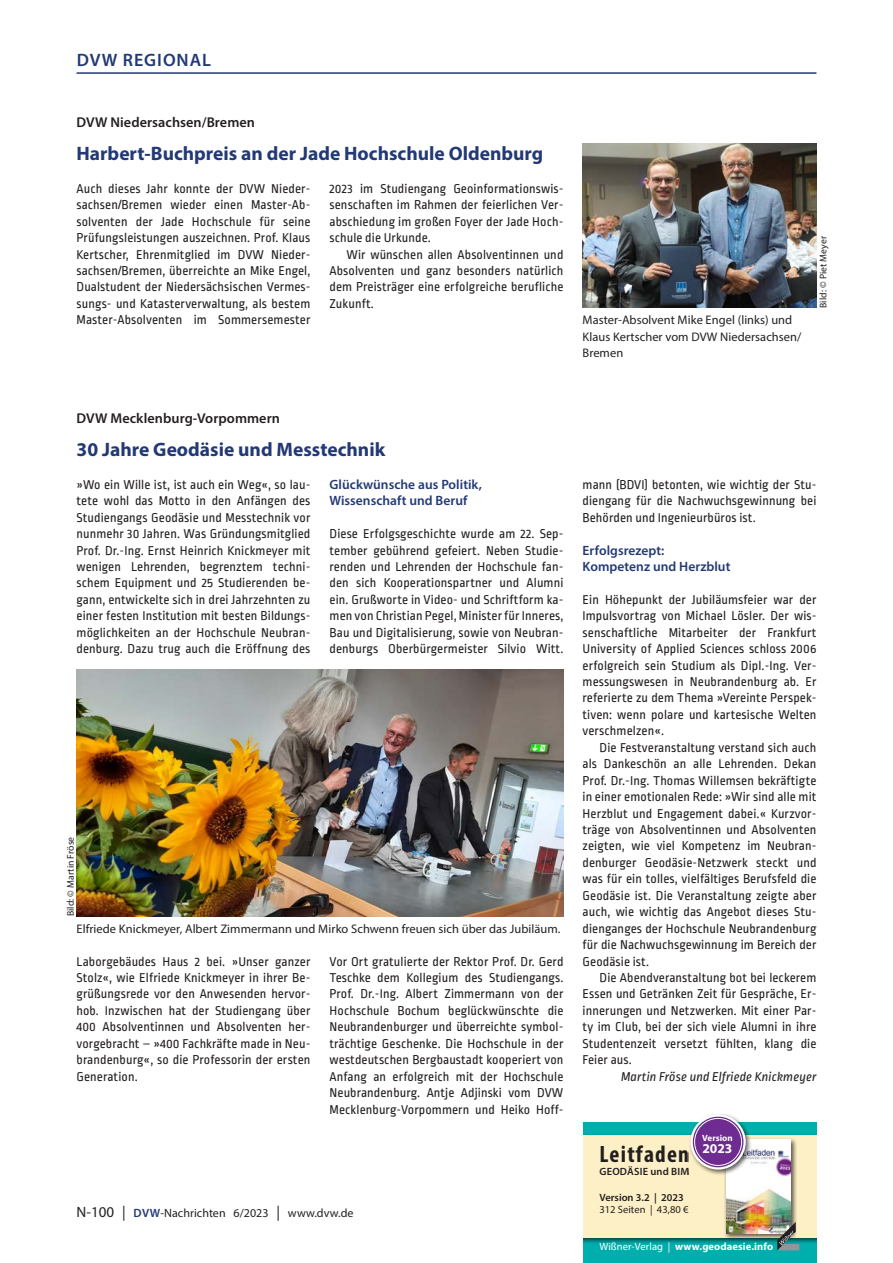
<style>
.page{position:relative;width:893px;height:1263px;background:#fff}
.page>*{position:absolute;margin:0;border:0;box-sizing:border-box;transform-origin:0 0}
.t1{font:700 condensed 23.7px "Myriad Pro";letter-spacing:.05em;color:#231f20}
._11_titel_1{font:700 19.5px "Myriad Pro";color:#223975}
.t2{font:600 18px "Myriad Pro";color:#223975}
._19_titel_rubrik{font:600 14.25px "Myriad Pro";letter-spacing:.005em;color:#231f20}
._01_normal_oEZ{font:13.5px/16.5px "Ropa Mix Pro";letter-spacing:.01em;color:#231f20;text-align:justify}
._01_normal{font:13.5px/16.5px "Ropa Mix Pro";letter-spacing:.01em;color:#231f20;text-align:justify}
._12_titel_2{font:600 13.5px/16.5px "Myriad Pro";letter-spacing:.005em;color:#223975}
._19_autor{font:italic 13.5px "Ropa Mix Pro";letter-spacing:.01em;color:#231f20}
.t3{font:700 13.5px "Myriad Pro";color:#fff}
._05_abb{font:12.45px/16.5px "Myriad Pro";letter-spacing:.005em;color:#231f20}
.t4{font:12px "Myriad Pro";letter-spacing:.005em;color:#231f20}
.t5{font:700 10.5px "Myriad Pro";letter-spacing:.01em;color:#fff}
.t6{font:10.5px/12.6px "Myriad Pro";color:#231f20}
.t7{font:600 10.5px "Myriad Pro";letter-spacing:.02em;color:#231f20}
._05_abb_copyright{font:9.75px "Myriad Pro";letter-spacing:.005em;color:#231f20}
.t8{font:700 9px "Myriad Pro";color:#fff}
.s1{font-size:15px}
.s2{font-weight:600;color:#223975}
.s3{font-weight:600}
.s4{font-weight:400}
</style>
<div class="page">
<img style="left:583px;top:143px;width:233px;height:165px">
<img style="left:77px;top:670px;width:486px;height:246px">
<div style="left:583px;top:1122px;width:233px;height:141px;background:#00afad"></div>
<div style="left:583px;top:1133px;width:233px;height:111px;background:#231f20;opacity:.75"></div>
<div style="left:583px;top:1135px;width:233px;height:102px;background:#fef0c6"></div>
<div style="left:723px;top:1137px;width:74px;height:103px;background:#231f20;opacity:.75"></div>
<img style="left:726px;top:1140px;width:65px;height:93px">
<svg style="left:777px;top:1222px;width:22px;height:28px"></svg>
<div style="left:688px;top:1114px;width:64px;height:62px;background:#231f20;opacity:.75"></div>
<div style="left:693px;top:1116px;width:50px;height:51px;background:#6e2c91;border-radius:50%"></div>
<div style="left:690px;top:1114px;width:56px;height:55px;border:2px solid #fff;border-radius:50%"></div>
<div style="left:694px;top:1118px;width:48px;height:48px;border:1px solid #fff;border-radius:50%"></div>
<hr style="left:77px;top:72px;width:739px;height:2px;background:#223975">
<h3 class="t2" style="left:77px;top:48px;width:80px">DVW r egional</h3>
<p class="_19_titel_rubrik" style="left:77px;top:113px;width:180px">DVW Niedersachsen/Bremen</p>
<p class="_11_titel_1" style="left:77px;top:141px;width:468px">Harbert-Buchpreis an der Jade Hochschule Oldenburg</p>
<p class="_01_normal_oEZ" style="left:77px;top:181px;width:235px">Auch dieses Jahr konnte der DVW Nieder&shy;sachsen/Bremen wieder einen Master-Ab&shy;solventen der Jade Hochschule für seine Prüfungsleistungen auszeichnen. Prof. Klaus Kertscher, Ehrenmitglied im DVW Nieder&shy;sachsen/Bremen, überreichte an Mike Engel, Dualstudent der Niedersächsischen Vermes&shy;sungs- und Katasterverwaltung, als bestem Master-Absolventen im Sommersemester</p>
<p class="_01_normal_oEZ" style="left:330px;top:181px;width:235px">2023 im Studiengang Geoinformationswis&shy;senschaften im Rahmen der feierlichen Ver&shy;abschiedung im großen Foyer der Jade Hoch&shy;schule die Urkunde.</p>
<p class="_01_normal" style="left:330px;top:247px;width:235px;text-indent:17px">Wir wünschen allen Absolventinnen und Absolventen und ganz besonders natürlich dem Preisträger eine erfolgreiche berufliche Zukunft.</p>
<p class="_05_abb" style="left:583px;top:312px;width:220px">Master-Absolvent Mike Engel (links) und<br>Klaus Kertscher vom DVW Niedersachsen/<br>Bremen</p>
<p class="_05_abb_copyright" style="left:817px;top:308px;width:73px;rotate:-90deg">Bild: © Piet Meyer</p>
<p class="_19_titel_rubrik" style="left:77px;top:409px;width:205px">DVW Mecklenburg-Vorpommern</p>
<p class="_11_titel_1" style="left:77px;top:437px;width:310px">30 Jahre Geodäsie und Messtechnik</p>
<p class="_01_normal_oEZ" style="left:77px;top:477px;width:235px">»Wo ein Wille ist, ist auch ein Weg«, so lau&shy;tete wohl das Motto in den Anfängen des Studiengangs Geodäsie und Messtechnik vor nunmehr 30 Jahren. Was Gründungsmitglied Prof. Dr.‑Ing. Ernst Heinrich Knickmeyer mit wenigen Lehrenden, begrenztem techni&shy;schem Equipment und 25 Studierenden be&shy;gann, entwickelte sich in drei Jahrzehnten zu einer festen Institution mit besten Bildungs&shy;möglichkeiten an der Hochschule Neubran&shy;denburg. Dazu trug auch die Eröffnung des</p>
<p class="_12_titel_2" style="left:330px;top:476px;width:154px">Glückwünsche aus Politik,<br>Wissenschaft und Beruf</p>
<p class="_01_normal_oEZ" style="left:330px;top:526px;width:235px">Diese Erfolgsgeschichte wurde am 22. Sep&shy;tember gebührend gefeiert. Neben Studie&shy;renden und Lehrenden der Hochschule fan&shy;den sich Kooperationspartner und Alumni ein. Grußworte in Video- und Schriftform ka&shy;men von Christian Pegel, Minister für Inneres, Bau und Digitalisierung, sowie von Neubran&shy;denburgs Oberbürgermeister Silvio Witt.</p>
<p class="_05_abb_copyright" style="left:65px;top:916px;width:81px;rotate:-90deg">Bild: © Martin Fröse</p>
<p class="_05_abb" style="left:77px;top:920px;width:485px">Elfriede Knickmeyer, Albert Zimmermann und Mirko Schwenn freuen sich über das Jubiläum.</p>
<p class="_01_normal_oEZ" style="left:77px;top:954px;width:235px">Laborgebäudes Haus 2 bei. »Unser ganzer Stolz«, wie Elfriede Knickmeyer in ihrer Be&shy;grüßungsrede vor den Anwesenden hervor&shy;hob. Inzwischen hat der Studiengang über 400 Absolventinnen und Absolventen her&shy;vorgebracht – »400 Fachkräfte made in Neu&shy;brandenburg«, so die Professorin der ersten Generation.</p>
<p class="_01_normal_oEZ" style="left:330px;top:954px;width:235px">Vor Ort gratulierte der Rektor Prof. Dr. Gerd Teschke dem Kollegium des Studiengangs.<br>Prof. Dr.-Ing. Albert Zimmermann von der Hochschule Bochum beglückwünschte die Neubrandenburger und überreichte symbol&shy;trächtige Geschenke. Die Hochschule in der westdeutschen Bergbaustadt kooperiert von Anfang an erfolgreich mit der Hochschule Neubrandenburg. Antje Adjinski vom DVW Mecklenburg-Vorpommern und Heiko Hoff-</p>
<p class="t4" style="left:77px;top:1205px;width:278px"><span class="s1">N-100 |</span> <span class="s2">DVW</span>-Nachrichten 6/2023 <span class="s1">|</span> www.dvw.de</p>
<p class="_01_normal_oEZ" style="left:583px;top:477px;width:235px">mann (BDVI) betonten, wie wichtig der Stu&shy;diengang für die Nachwuchsgewinnung bei Behörden und Ingenieurbüros ist.</p>
<p class="_12_titel_2" style="left:583px;top:541px;width:149px">Erfolgsrezept:<br>Kompetenz und Herzblut</p>
<p class="_01_normal_oEZ" style="left:583px;top:592px;width:235px">Ein Höhepunkt der Jubiläumsfeier war der Impulsvortrag von Michael Lösler. Der wis&shy;senschaftliche Mitarbeiter der Frankfurt University of Applied Sciences schloss 2006 erfolgreich sein Studium als Dipl.-Ing. Ver&shy;messungswesen in Neubrandenburg ab. Er referierte zu dem Thema »Vereinte Perspek&shy;tiven: wenn polare und kartesische Welten verschmelzen«.</p>
<p class="_01_normal" style="left:583px;top:740px;width:235px;text-indent:17px">Die Festveranstaltung verstand sich auch als Dankeschön an alle Lehrenden. Dekan Prof. Dr.‑Ing. Thomas Willemsen bekräftigte in einer emotionalen Rede: »Wir sind alle mit Herzblut und Engagement dabei.« Kurzvor&shy;träge von Absolventinnen und Absolventen zeigten, wie viel Kompetenz im Neubran&shy;denburger Geodäsie-Netzwerk steckt und was für ein tolles, vielfältiges Berufsfeld die Geodäsie ist. Die Veranstaltung zeigte aber auch, wie wichtig das Angebot dieses Stu&shy;dienganges der Hochschule Neubrandenburg für die Nachwuchsgewinnung im Bereich der Geodäsie ist.</p>
<p class="_01_normal" style="left:583px;top:970px;width:235px;text-indent:17px">Die Abendveranstaltung bot bei leckerem Essen und Getränken Zeit für Gespräche, Er&shy;innerungen und Netzwerken. Mit einer Par&shy;ty im Club, bei der sich viele Alumni in ihre Studentenzeit versetzt fühlten, klang die Feier aus.</p>
<p class="_19_autor" style="left:621px;top:1069px;width:197px">Martin Fröse und Elfriede Knickmeyer</p>
<p class="t1" style="left:599px;top:1139px;width:91px">Leitfaden</p>
<p class="t7" style="left:599px;top:1164px;width:91px">GeODäSIe und BIM</p>
<p class="t6" style="left:599px;top:1190px;width:90px"><span class="s3">Version 3.2 | 2023<br></span>312 Seiten | 43,80 €</p>
<p class="t8" style="left:702px;top:1132px;width:32px">Version</p>
<p class="t3" style="left:702px;top:1139px;width:31px">2023</p>
<p class="t5" style="left:599px;top:1240px;width:175px"><span class="s4">Wißner-Verlag |</span> www.geodaesie.info</p>
</div>
